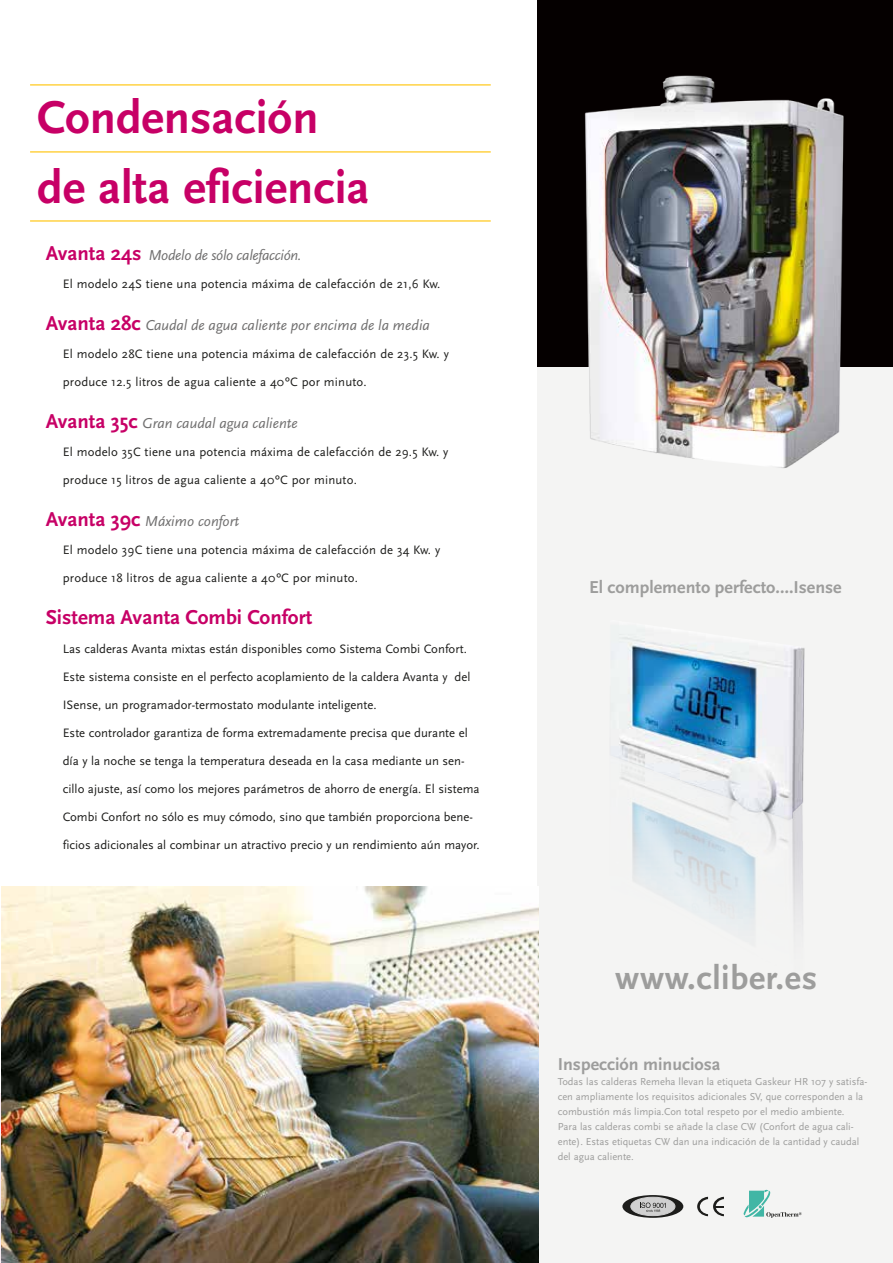
<style>
.page{position:relative;width:893px;height:1263px;background:#fff}
.page>*{position:absolute;margin:0;border:0;box-sizing:border-box;transform-origin:0 0}
.t1{font:700 48px/70.2px "Scala Sans";color:#c70066}
.t2{font:700 34.5px "Scala Sans";letter-spacing:.02em;color:#9d9d9c}
.t3{font:700 21px "Scala Sans";color:#c70066}
.t4{font:700 18px "Scala Sans";color:#9d9d9c}
.t5{font:italic 15px "Scala Sans";color:#706f6f}
.t6{font:italic 15px "Scala Sans";letter-spacing:-.02em;color:#706f6f}
.t7{font:12.75px "Scala Sans";color:#1d1d1b}
.t8{font:10.5px/15px "Scala Sans";color:#9d9d9c}
.s1{font-weight:700;font-style:normal;font-size:21px;color:#c70066}
.s2{font-family:"Scala Sans Pro"}
</style>
<div class="page">
<hr style="left:0;top:1093px;width:2px;height:170px;background:#f9ebf1">
<div style="left:537px;top:0;width:356px;height:1263px;background:#f4f4f3"></div>
<svg style="left:622px;top:1195px;width:61px;height:23px"></svg>
<div style="left:631px;top:1197px;width:44px;height:18px;background:#d0d0d0;border-radius:50%"></div>
<div style="left:631px;top:1197px;width:44px;height:19px;border:1px solid #d0d0d0;border-radius:50%"></div>
<svg style="left:640px;top:1202px;width:26px;height:10px"></svg>
<svg style="left:744px;top:1190px;width:58px;height:28px"></svg>
<svg style="left:697px;top:1197px;width:27px;height:19px"></svg>
<div style="left:537px;top:0;width:356px;height:366px;background:#050000"></div>
<img style="left:566px;top:75px;width:293px;height:393px">
<img style="left:2px;top:887px;width:536px;height:376px">
<hr style="left:30px;top:151px;width:461px;height:2px;background:#ffd244">
<hr style="left:30px;top:84px;width:461px;height:2px;background:#ffd244">
<hr style="left:30px;top:220px;width:461px;height:2px;background:#ffd244">
<img style="left:612px;top:634px;width:193px;height:296px">
<h1 class="t1" style="left:37px;top:84px;width:334px">Condensación de alta eficiencia</h1>
<p class="t6" style="left:46px;top:247px;width:257px"><span class="s1">Avanta 24s</span> Modelo de sólo calefacción.</p>
<p class="t7" style="left:63px;top:277px;width:379px">El modelo 24S tiene una potencia máxima de calefacción de 21,6 Kw.</p>
<p class="t5" style="left:46px;top:317px;width:386px"><span class="s1">Avanta 28c</span> Caudal de agua caliente por encima de la media</p>
<p class="t7" style="left:63px;top:347px;width:388px">El modelo 28C tiene una potencia máxima de calefacción de 23.5 Kw. y</p>
<p class="t7" style="left:63px;top:375px;width:306px">produce 12.5 litros de agua caliente a 40<span class="s2">º</span>C por minuto.</p>
<p class="t5" style="left:46px;top:415px;width:254px"><span class="s1">Avanta 35c</span> Gran caudal agua caliente</p>
<p class="t7" style="left:63px;top:445px;width:387px">El modelo 35C tiene una potencia máxima de calefacción de 29.5 Kw. y</p>
<p class="t7" style="left:63px;top:473px;width:296px">produce 15 litros de agua caliente a 40<span class="s2">º</span>C por minuto.</p>
<p class="t5" style="left:46px;top:513px;width:195px"><span class="s1">Avanta 39c</span> Máximo confort</p>
<p class="t7" style="left:63px;top:543px;width:379px">El modelo 39C tiene una potencia máxima de calefacción de 34 Kw. y</p>
<p class="t7" style="left:63px;top:571px;width:297px">produce 18 litros de agua caliente a 40<span class="s2">º</span>C por minuto.</p>
<h3 class="t3" style="left:46px;top:606px;width:268px">Sistema Avanta Combi Confort</h3>
<p class="t7" style="left:63px;top:641px;width:406px">Las calderas Avanta mixtas están disponibles como Sistema Combi Confort.</p>
<p class="t7" style="left:63px;top:669px;width:409px">Este sistema consiste en el perfecto acoplamiento de la caldera Avanta y del</p>
<p class="t7" style="left:63px;top:697px;width:315px">ISense, un programador-termostato modulante inteligente.</p>
<p class="t7" style="left:63px;top:726px;width:406px">Este controlador garantiza de forma extremadamente precisa que durante el</p>
<p class="t7" style="left:63px;top:754px;width:403px">día y la noche se tenga la temperatura deseada en la casa mediante un sen-</p>
<p class="t7" style="left:63px;top:782px;width:418px">cillo ajuste, así como los mejores parámetros de ahorro de energía. El sistema</p>
<p class="t7" style="left:63px;top:810px;width:412px">Combi Confort no sólo es muy cómodo, sino que también proporciona bene-</p>
<p class="t7" style="left:63px;top:838px;width:418px">ficios adicionales al combinar un atractivo precio y un rendimiento aún mayor.</p>
<h3 class="t4" style="left:589px;top:577px;width:254px">El complemento perfecto….Isense</h3>
<h2 class="t2" style="left:615px;top:959px;width:203px">www.cliber.es</h2>
<h3 class="t4" style="left:558px;top:1054px;width:164px">Inspección minuciosa</h3>
<p class="t8" style="left:558px;top:1074px;width:311px">Todas las calderas Remeha llevan la etiqueta Gaskeur HR 107 y satisfa&shy;cen ampliamente los requisitos adicionales SV, que corresponden a la combustión más limpia.Con total respeto por el medio ambiente.<br>Para las calderas combi se añade la clase CW (Confort de agua cali&shy;ente). Estas etiquetas CW dan una indicación de la cantidad y caudal del agua caliente.</p>
</div>
